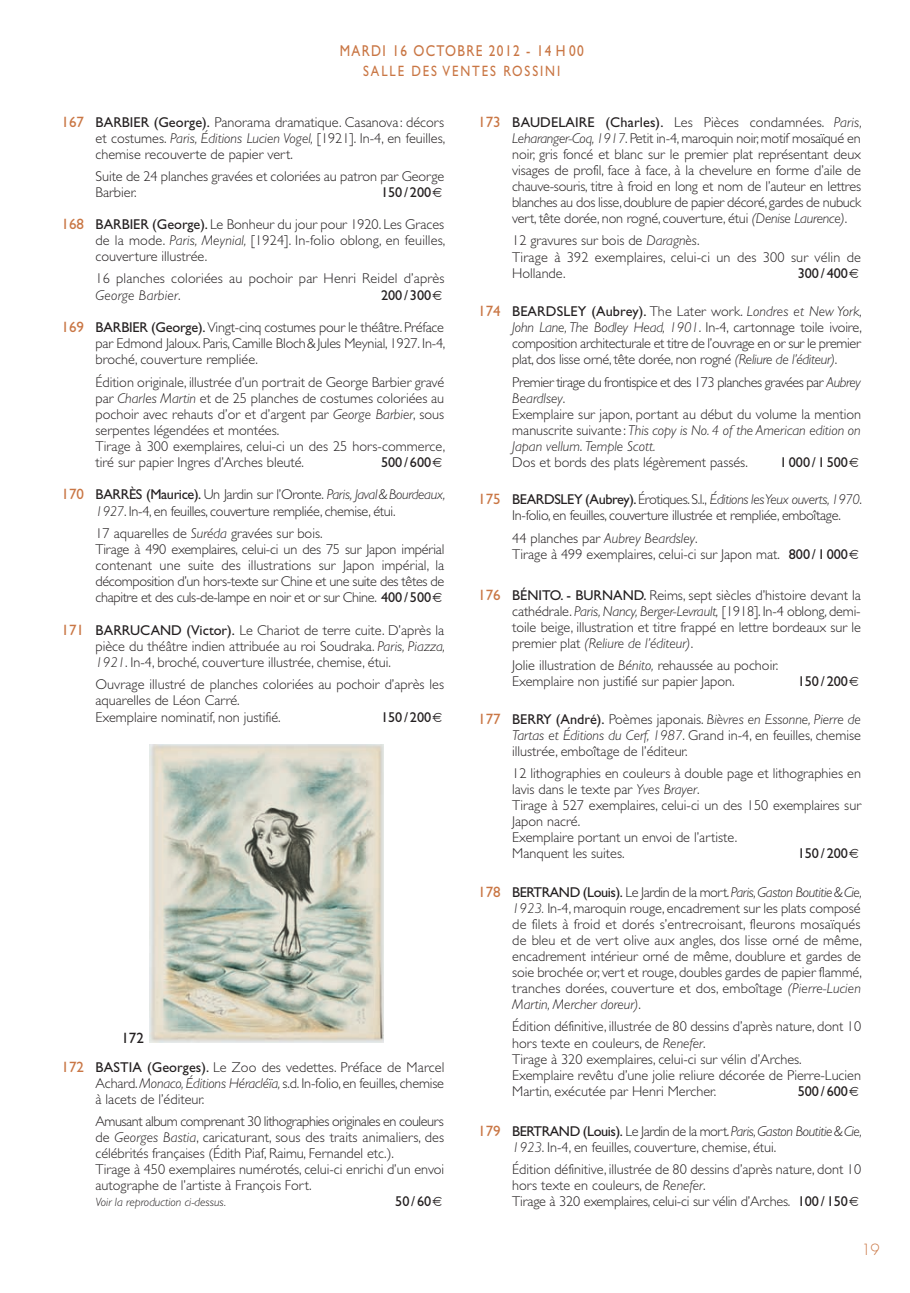
<style>
.page{position:relative;width:910px;height:1293px;background:#fff}
.page>*{position:absolute;margin:0;border:0;box-sizing:border-box;transform-origin:0 0}
.t1{font:15.75px "Gill Sans";letter-spacing:.1em;color:#c97644;scale:.85 1}
.t2{font:15px "Gill Sans";letter-spacing:.15em;color:#c97644;scale:.85 1}
.t3{font:15px "Gill Sans";color:#231f20}
.t4{font:300 15px "Futura";color:#c97644}
.t5{font:300 14.25px/16px "Gill Sans";color:#231f20}
.t6{font:300 14.25px/16px "Gill Sans";letter-spacing:-.02em;color:#231f20}
.t7{font:14.25px "Gill Sans";color:#231f20}
.t8{font:italic 300 12px "Gill Sans";color:#231f20}
.s1{font-weight:400;font-size:15px;color:#c97644}
.s2{font-weight:400}
.s3{font-style:italic}
</style>
<div class="page">
<img style="left:150px;top:744px;width:233px;height:298px">
<p class="t1" style="left:340px;top:45px;width:289px">MARDI 16 OCTOBRE 2012 - 14 H 00</p>
<p class="t2" style="left:363px;top:65px;width:233px">SALLE DES VENTES ROSSINI</p>
<p class="t5" style="left:96px;top:116px;width:351px;text-align:justify;text-indent:-34px"><span class="s1">167</span> <span class="s2">BARBIER (George).</span> Panorama dramatique. Casanova : décors et costumes. <span class="s3">Paris, Éditions Lucien Vogel,</span> [1921]. In-4, en feuilles, chemise recouverte de papier vert.</p>
<p class="t5" style="left:96px;top:170px;width:350px">Suite de 24 planches gravées et coloriées au patron par George<br>Barbier.</p>
<p class="t7" style="left:381px;top:187px;width:52px">150 / 200</p>
<p class="t5" style="left:96px;top:218px;width:351px;text-align:justify;text-indent:-34px"><span class="s1">168</span> <span class="s2">BARBIER (George).</span> Le Bonheur du jour pour 1920. Les Graces de la mode. <span class="s3">Paris, Meynial,</span> [1924]. In-folio oblong, en feuilles, couverture illustrée.</p>
<p class="t5" style="left:96px;top:272px;width:350px">16 planches coloriées au pochoir par Henri Reidel d’après<br><span class="s3">George Barbier</span>.</p>
<p class="t7" style="left:381px;top:290px;width:52px">200 / 300</p>
<p class="t5" style="left:96px;top:321px;width:351px;text-align:justify;text-indent:-34px"><span class="s1">169</span> <span class="s2">BARBIER (George).</span> Vingt-cinq costumes pour le théâtre. Préface par Edmond Jaloux. Paris, Camille Bloch&amp;Jules Meynial, 1927. In-4, broché, couverture rempliée.</p>
<p class="t5" style="left:96px;top:375px;width:351px">Édition originale, illustrée d’un portrait de George Barbier gravé par <span class="s3">Charles Martin</span> et de 25 planches de costumes coloriées au pochoir avec rehauts d’or et d’argent par <span class="s3">George Barbier</span>, sous serpentes légendées et montées.<br>Tirage à 300 exemplaires, celui-ci un des 25 hors-commerce, tiré sur papier Ingres d’Arches bleuté.</p>
<p class="t7" style="left:381px;top:457px;width:52px">500 / 600</p>
<p class="t6" style="left:96px;top:488px;width:351px;text-indent:-34px"><span class="s1">170</span> <span class="s2">BARRÈS (Maurice).</span> Un Jardin sur l’Oronte. <span class="s3">Paris, Javal&amp;Bourdeaux,<br>1927</span>. In-4, en feuilles, couverture rempliée, chemise, étui.</p>
<p class="t5" style="left:96px;top:526px;width:350px">17 aquarelles de <span class="s3">Suréda</span> gravées sur bois.<br>Tirage à 490 exemplaires, celui-ci un des 75 sur Japon impérial contenant une suite des illustrations sur Japon impérial, la décomposition d’un hors-texte sur Chine et une suite des têtes de chapitre et des culs-de-lampe en noir et or sur Chine. <span class="s2">400 / 500</span></p>
<p class="t5" style="left:96px;top:624px;width:351px;text-align:justify;text-indent:-34px"><span class="s1">171</span> <span class="s2">BARRUCAND (Victor).</span> Le Chariot de terre cuite. D’après la pièce du théâtre indien attribuée au roi Soudraka. <span class="s3">Paris, Piazza, 1921</span>. In-4, broché, couverture illustrée, chemise, étui.</p>
<p class="t5" style="left:96px;top:678px;width:350px">Ouvrage illustré de planches coloriées au pochoir d’après les aquarelles de Léon Carré.<br>Exemplaire nominatif, non justifié.</p>
<p class="t7" style="left:381px;top:711px;width:52px">150 / 200</p>
<p class="t3" style="left:121px;top:1032px;width:24px">172</p>
<p class="t5" style="left:96px;top:1060px;width:350px;text-align:justify;text-indent:-34px"><span class="s1">172</span> <span class="s2">BASTIA (Georges).</span> Le Zoo des vedettes. Préface de Marcel Achard. <span class="s3">Monaco, Éditions Héracléïa,</span> s.d. In-folio, en feuilles, chemise à lacets de l’éditeur.</p>
<p class="t5" style="left:96px;top:1114px;width:350px">Amusant album comprenant 30 lithographies originales en couleurs de <span class="s3">Georges Bastia</span>, caricaturant, sous des traits animaliers, des célébrités françaises (Édith Piaf, Raimu, Fernandel etc.).<br>Tirage à 450 exemplaires numérotés, celui-ci enrichi d’un envoi autographe de l’artiste à François Fort.</p>
<p class="t8" style="left:96px;top:1197px;width:132px">Voir la reproduction ci-dessus.</p>
<p class="t7" style="left:395px;top:1196px;width:38px">50 / 60</p>
<p class="t5" style="left:512px;top:116px;width:351px;text-align:justify;text-indent:-34px"><span class="s1">173</span> <span class="s2">BAUDELAIRE (Charles).</span> Les Pièces condamnées. <span class="s3">Paris, Leharanger-Coq, 1917</span>. Petit in-4, maroquin noir, motif mosaïqué en noir, gris foncé et blanc sur le premier plat représentant deux visages de profil, face à face, à la chevelure en forme d’aile de chauve-souris, titre à froid en long et nom de l’auteur en lettres blanches au dos lisse, doublure de papier décoré, gardes de nubuck vert, tête dorée, non rogné, couverture, étui <span class="s3">(Denise Laurence)</span>.</p>
<p class="t5" style="left:512px;top:234px;width:350px">12 gravures sur bois de <span class="s3">Daragnès</span>.<br>Tirage à 392 exemplaires, celui-ci un des 300 sur vélin de<br>Hollande.</p>
<p class="t7" style="left:798px;top:268px;width:52px">300 / 400</p>
<p class="t5" style="left:512px;top:305px;width:351px;text-align:justify;text-indent:-34px"><span class="s1">174</span> <span class="s2">BEARDSLEY (Aubrey).</span> The Later work. <span class="s3">Londres et New York, John Lane, The Bodley Head, 1901</span>. In-4, cartonnage toile ivoire, composition architecturale et titre de l’ouvrage en or sur le premier plat, dos lisse orné, tête dorée, non rogné <span class="s3">(Reliure de l’éditeur)</span>.</p>
<p class="t5" style="left:512px;top:375px;width:350px">Premier tirage du frontispice et des 173 planches gravées par <span class="s3">Aubrey Beardlsey</span>.<br>Exemplaire sur japon, portant au début du volume la mention manuscrite suivante : <span class="s3">This copy is No. 4 of the American edition on Japan vellum</span>. <span class="s3">Temple Scott.<br></span>Dos et bords des plats légèrement passés.</p>
<p class="t7" style="left:780px;top:457px;width:70px">1000 / 1500</p>
<p class="t6" style="left:512px;top:493px;width:351px;text-indent:-34px"><span class="s1">175</span> <span class="s2">BEARDSLEY (Aubrey).</span> Érotiques. S.l., <span class="s3">Éditions les Yeux ouverts, 1970</span>.<br>In-folio, en feuilles, couverture illustrée et rempliée, emboîtage.</p>
<p class="t5" style="left:512px;top:531px;width:337px">44 planches par <span class="s3">Aubrey Beardsley</span>.<br>Tirage à 499 exemplaires, celui-ci sur Japon mat. <span class="s2">800 / 1000</span></p>
<p class="t5" style="left:512px;top:588px;width:350px;text-align:justify;text-indent:-34px"><span class="s1">176</span> <span class="s2">BÉNITO. - BURNAND.</span> Reims, sept siècles d’histoire devant la cathédrale. <span class="s3">Paris, Nancy, Berger-Levrault,</span> [1918]. In-4 oblong, demi&shy;toile beige, illustration et titre frappé en lettre bordeaux sur le premier plat <span class="s3">(Reliure de l’éditeur)</span>.</p>
<p class="t5" style="left:512px;top:658px;width:268px">Jolie illustration de <span class="s3">Bénito,</span> rehaussée au pochoir.<br>Exemplaire non justifié sur papier Japon.</p>
<p class="t7" style="left:798px;top:676px;width:52px">150 / 200</p>
<p class="t5" style="left:512px;top:712px;width:350px;text-align:justify;text-indent:-34px"><span class="s1">177</span> <span class="s2">BERRY (André).</span> Poèmes japonais. <span class="s3">Bièvres en Essonne, Pierre de Tartas et Éditions du Cerf, 1987</span>. Grand in-4, en feuilles, chemise illustrée, emboîtage de l’éditeur.</p>
<p class="t5" style="left:512px;top:766px;width:350px">12 lithographies en couleurs à double page et lithographies en lavis dans le texte par <span class="s3">Yves Brayer</span>.<br>Tirage à 527 exemplaires, celui-ci un des 150 exemplaires sur Japon nacré.<br>Exemplaire portant un envoi de l’artiste.<br>Manquent les suites.</p>
<p class="t7" style="left:798px;top:848px;width:52px">150 / 200</p>
<p class="t5" style="left:512px;top:885px;width:351px;text-align:justify;text-indent:-34px"><span class="s1">178</span> <span class="s2">BERTRAND (Louis).</span> Le Jardin de la mort. <span class="s3">Paris, Gaston Boutitie&amp;Cie, 1923.</span> In-4, maroquin rouge, encadrement sur les plats composé de filets à froid et dorés s’entrecroisant, fleurons mosaïqués de bleu et de vert olive aux angles, dos lisse orné de même, encadrement intérieur orné de même, doublure et gardes de soie brochée or, vert et rouge, doubles gardes de papier flammé, tranches dorées, couverture et dos, emboîtage <span class="s3">(Pierre-Lucien Martin, Mercher doreur)</span>.</p>
<p class="t5" style="left:512px;top:1020px;width:350px">Édition définitive, illustrée de 80 dessins d’après nature, dont 10 hors texte en couleurs, de <span class="s3">Renefer</span>.<br>Tirage à 320 exemplaires, celui-ci sur vélin d’Arches.<br>Exemplaire revêtu d’une jolie reliure décorée de Pierre-Lucien Martin, exécutée par Henri Mercher.</p>
<p class="t7" style="left:798px;top:1085px;width:52px">500 / 600</p>
<p class="t5" style="left:512px;top:1124px;width:351px;text-indent:-34px"><span class="s1">179</span> <span class="s2">BERTRAND (Louis).</span> Le Jardin de la mort. <span class="s3">Paris, Gaston Boutitie&amp;Cie,<br>1923</span>. In-4, en feuilles, couverture, chemise, étui.</p>
<p class="t5" style="left:512px;top:1162px;width:350px">Édition définitive, illustrée de 80 dessins d’après nature, dont 10 hors texte en couleurs, de <span class="s3">Renefer</span>.<br>Tirage à 320 exemplaires, celui-ci sur vélin d’Arches. <span class="s2">100 / 150</span></p>
<p class="t4" style="left:861px;top:1242px;width:20px">19</p>
</div>
